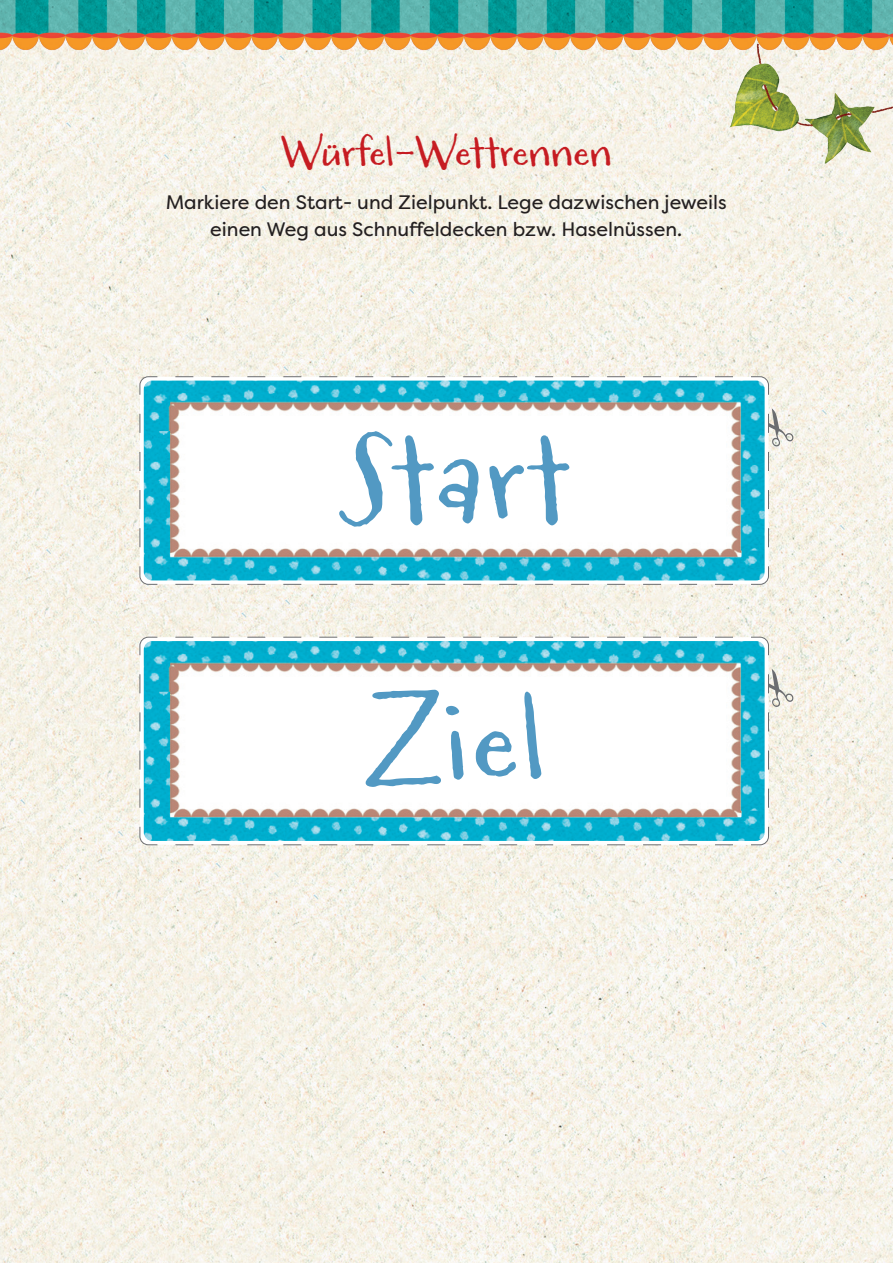
<style>
.page{position:relative;width:893px;height:1263px;background:#fff}
.page>*{position:absolute;margin:0;border:0;box-sizing:border-box;transform-origin:0 0}
.t1{font:120px/261.5px "Carrotflower";letter-spacing:.03em;color:#5299c3}
.t2{font:42px "Carrotflower";letter-spacing:.01em;color:#c61c22}
.t3{font:19.5px/27px "Filson Pro";color:#231f20;text-align:center}
</style>
<div class="page">
<img style="left:0;top:72px;width:893px;height:1191px">
<img style="left:0;top:0;width:893px;height:72px">
<img style="left:703px;top:45px;width:190px;height:137px">
<svg style="left:139px;top:376px;width:630px;height:209px"></svg>
<img style="left:144px;top:381px;width:621px;height:199px">
<svg style="left:768px;top:404px;width:25px;height:143px"></svg>
<svg style="left:139px;top:636px;width:630px;height:209px"></svg>
<img style="left:144px;top:641px;width:621px;height:200px">
<svg style="left:768px;top:665px;width:25px;height:143px"></svg>
<h2 class="t2" style="left:281px;top:127px;width:333px">Würfel-Wettrennen</h2>
<p class="t3" style="left:166px;top:189px;width:563px">Markiere den Start- und Zielpunkt. Lege dazwischen jeweils einen Weg aus Schnuffeldecken bzw. Haselnüssen.</p>
<h1 class="t1" style="left:339px;top:360px;width:232px">Start<br>Ziel</h1>
</div>
